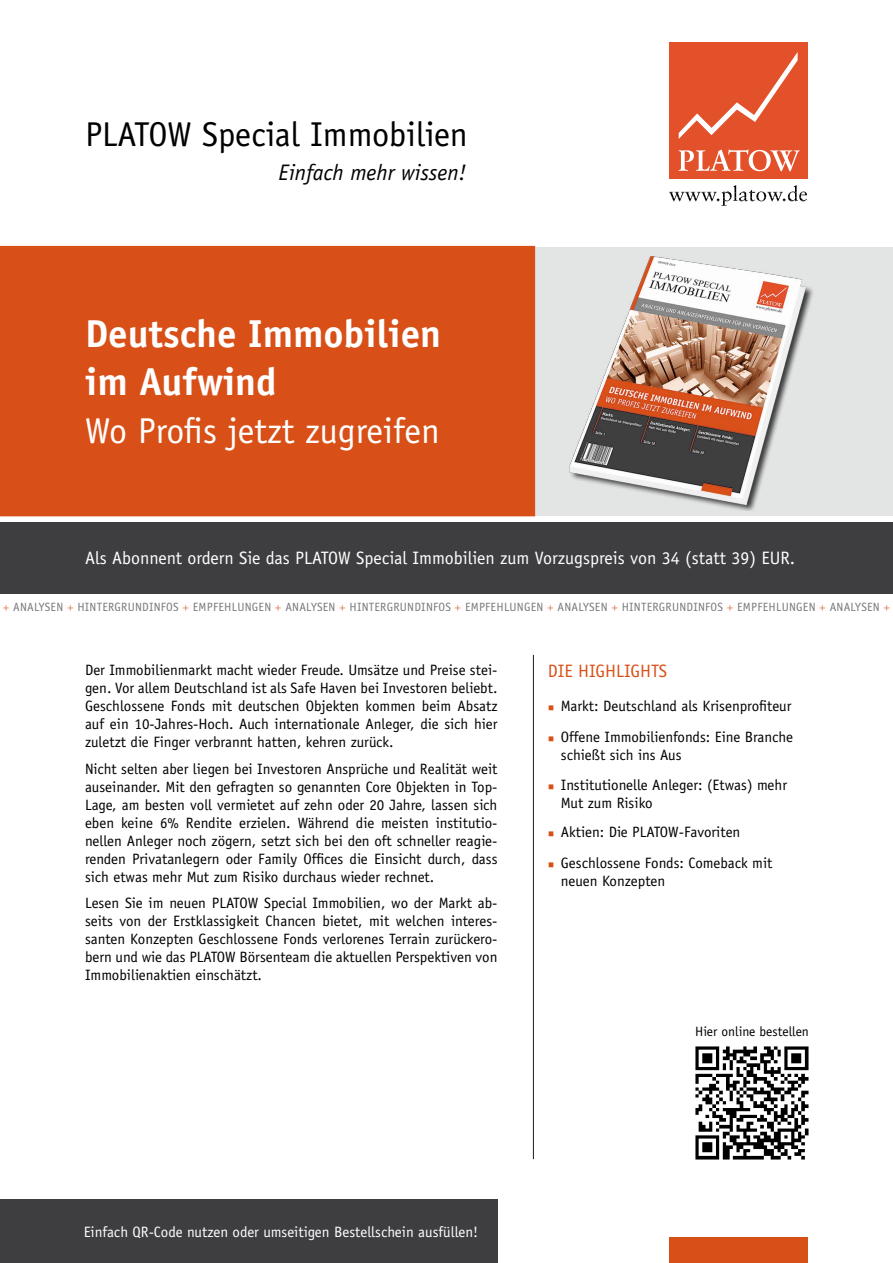
<style>
.page{position:relative;width:893px;height:1263px;background:#fff}
.page>*{position:absolute;margin:0;border:0;box-sizing:border-box;transform-origin:0 0}
.t1{font:700 39px/48px "Officina Sans Std";color:#fff}
.t2{font:36px "Officina Sans Std";color:#fff}
.t3{font:34.5px "Officina Sans Std";color:#000}
.t4{font:italic 22.5px "Officina Sans Std";color:#000}
.t5{font:18px "Officina Sans Std";color:#fff}
.t6{font:18px "Officina Sans Std";color:#d85017}
.t7{font:15px/18px "Officina Sans Std";color:#000}
.t8{font:15px "Officina Sans Std";color:#fff}
.t9{font:13.5px "Officina Sans Std";color:#000}
.t10{font:12px "Officina Sans Std";letter-spacing:.02em;color:#3e3d40}
.s1{color:#d85017}
.s2{font-family:"Minion Pro";font-size:16.5px;color:#d85017}
</style>
<div class="page">
<div style="left:447px;top:247px;width:446px;height:269px;background:#e3e4e4"></div>
<div style="left:669px;top:43px;width:138px;height:136px;background:#e3512a"></div>
<svg style="left:679px;top:52px;width:119px;height:87px"></svg>
<svg style="left:669px;top:185px;width:138px;height:21px"></svg>
<svg style="left:679px;top:149px;width:121px;height:22px"></svg>
<div style="left:669px;top:1237px;width:138px;height:26px;background:#d85017"></div>
<div style="left:0;top:246px;width:535px;height:270px;background:#d85017"></div>
<div style="left:0;top:522px;width:893px;height:71px;background:#3e3d40"></div>
<hr style="left:533px;top:655px;width:1px;height:504px;background:#1a1a1a">
<div style="left:0;top:1199px;width:497px;height:64px;background:#3e3d40"></div>
<img style="left:569px;top:256px;width:244px;height:255px">
<img style="left:695px;top:1046px;width:113px;height:113px">
<h3 class="t3" style="left:85px;top:114px;width:384px">PLATOW Special Immobilien</h3>
<h3 class="t4" style="left:279px;top:159px;width:189px">Einfach mehr wissen!</h3>
<h1 class="t1" style="left:85px;top:309px;width:358px">Deutsche Immobilien im Aufwind</h1>
<h2 class="t2" style="left:85px;top:410px;width:356px">Wo Profis jetzt zugreifen</h2>
<p class="t5" style="left:85px;top:547px;width:712px">Als Abonnent ordern Sie das PLATOW Special Immobilien zum Vorzugspreis von 34 (statt 39) EUR.</p>
<p class="t10" style="left:3px;top:599px;width:888px"><span class="s1">+</span> ANALYSEN <span class="s1">+</span> HINTERGRUNDINFOS <span class="s1">+</span> EMPFEHLUNGEN <span class="s1">+</span> ANALYSEN <span class="s1">+</span> HINTERGRUNDINFOS <span class="s1">+</span> EMPFEHLUNGEN <span class="s1">+</span> ANALYSEN <span class="s1">+</span> HINTERGRUNDINFOS <span class="s1">+</span> EMPFEHLUNGEN <span class="s1">+</span> ANALYSEN <span class="s1">+</span></p>
<p class="t7" style="left:85px;top:661px;width:414px;text-align:justify">Der Immobilienmarkt macht wieder Freude. Umsätze und Preise stei&shy;gen. Vor allem Deutschland ist als Safe H aven bei Investoren beliebt.<br>Geschlossene Fonds mit deutschen Objekten kommen beim Absatz auf ein 10-Jahres-H och. Auch internationale Anleger, die sich hier zuletzt die Finger verbrannt hatten, kehren zurück.</p>
<p class="t7" style="left:85px;top:760px;width:414px;text-align:justify">Nicht selten aber liegen bei Investoren Ansprüche und Realität weit auseinander. Mit den gefragten so genannten Core Objekten in Top-Lage, am besten voll vermietet auf zehn oder 20 Jahre, lassen sich eben keine 6% Rendite erzielen. Während die meisten institutio&shy;nellen Anleger noch zögern, setzt sich bei den oft schneller reagie&shy;renden Privatanlegern oder Family Offices die Einsicht durch, dass sich etwas mehr Mut zum Risiko durchaus wieder rechnet.</p>
<p class="t7" style="left:85px;top:894px;width:414px;text-align:justify">Lesen Sie im neuen PLATOW Special Immobilien, wo der Markt ab&shy;seits von der Erstklassigkeit Chancen bietet, mit welchen interes&shy;santen Konzepten Geschlossene Fonds verlorenes Terrain zurückero&shy;bern und wie das PLATOW Börsenteam die aktuellen Perspektiven von Immobilienaktien einschätzt.</p>
<p class="t6" style="left:548px;top:661px;width:112px">die highlights</p>
<p class="t7" style="left:548px;top:697px;width:245px"><span class="s2">■</span> Markt: Deutschland als Krisenprofiteur</p>
<p class="t7" style="left:561px;top:728px;width:234px;text-indent:-13px"><span class="s2">■</span> Offene Immobilienfonds: Eine Branche schießt sich ins Aus</p>
<p class="t7" style="left:561px;top:776px;width:228px;text-indent:-13px"><span class="s2">■</span> Institutionelle Anleger: (Etwas) mehr<br>Mut zum Risiko</p>
<p class="t7" style="left:548px;top:823px;width:194px"><span class="s2">■</span> Aktien: Die PLATOW-Favoriten</p>
<p class="t7" style="left:561px;top:854px;width:213px;text-indent:-13px"><span class="s2">■</span> Geschlossene Fonds: Comeback mit neuen Konzepten</p>
<p class="t9" style="left:695px;top:1023px;width:115px">Hier online bestellen</p>
<p class="t8" style="left:84px;top:1223px;width:396px">Einfach QR-Code nutzen oder umseitigen Bestellschein ausfüllen!</p>
</div>
